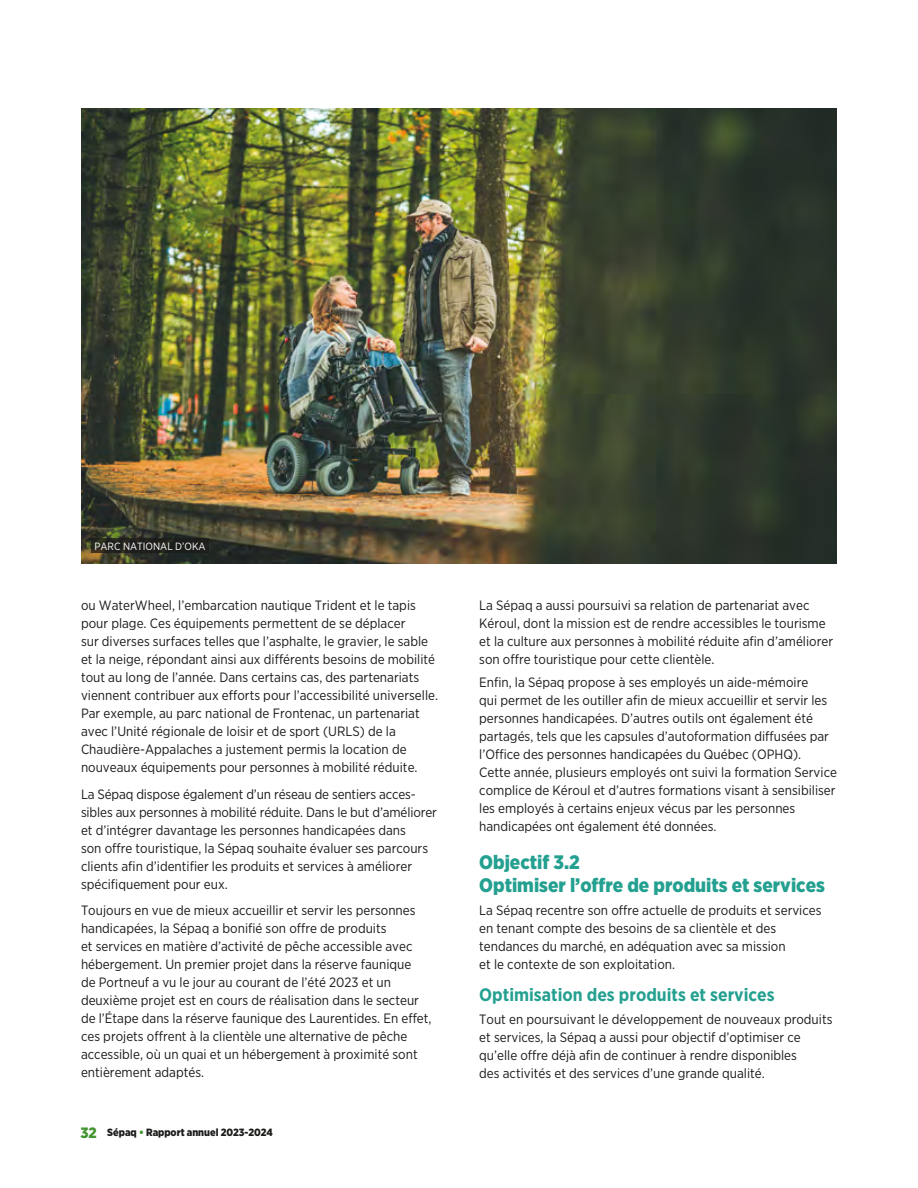
<style>
.page{position:relative;width:918px;height:1188px;background:#fff}
.page>*{position:absolute;margin:0;border:0;box-sizing:border-box;transform-origin:0 0}
.H4_Titre_4__et_Objectif_1_1__VERT{font:900 19.5px/22.5px "Gotham Narrow";color:#24a090}
.P_Titre_5{font:700 18px "Gotham Narrow";color:#24a090}
.P_Texte_courant{font:13.5px/18px "Gotham Narrow";color:#1c1b1a}
.t1{font:900 10.5px "Gotham Narrow";color:#1c1b1a}
.t2{font:10.5px "Gotham Narrow";color:#fff}
.s1{font-size:15px;color:#42952f}
.s2{color:#42952f}
</style>
<div class="page">
<img style="left:81px;top:108px;width:756px;height:455px">
<div style="left:92px;top:538px;width:117px;height:15px;background:#1c1b1a"></div>
<p class="t2" style="left:94px;top:540px;width:113px">PARC NATIONAL D’OKA</p>
<p class="P_Texte_courant" style="left:81px;top:596px;width:359px">ou WaterWheel, l’embarcation nautique Trident et le tapis pour plage. Ces équipements permettent de se déplacer<br>sur diverses surfaces telles que l’asphalte, le gravier, le sable et la neige, répondant ainsi aux différents besoins de mobilité tout au long de l’année. Dans certains cas, des partenariats viennent contribuer aux efforts pour l’accessibilité universelle.<br>Par exemple, au parc national de Frontenac, un partenariat avec l’Unité régionale de loisir et de sport (URLS) de la Chaudière-Appalaches a justement permis la location de nouveaux équipements pour personnes à mobilité réduite.</p>
<p class="P_Texte_courant" style="left:81px;top:785px;width:357px">La Sépaq dispose également d’un réseau de sentiers acces&shy;sibles aux personnes à mobilité réduite. Dans le but d’améliorer et d’intégrer davantage les personnes handicapées dans<br>son offre touristique, la Sépaq souhaite évaluer ses parcours clients afin d’identifier les produits et services à améliorer spécifiquement pour eux.</p>
<p class="P_Texte_courant" style="left:81px;top:901px;width:352px">Toujours en vue de mieux accueillir et servir les personnes handicapées, la Sépaq a bonifié son offre de produits<br>et services en matière d’activité de pêche accessible avec hébergement. Un premier projet dans la réserve faunique<br>de Portneuf a vu le jour au courant de l’été 2023 et un deuxième projet est en cours de réalisation dans le secteur de l’Étape dans la réserve faunique des Laurentides. En effet, ces projets offrent à la clientèle une alternative de pêche accessible, où un quai et un hébergement à proximité sont entièrement adaptés.</p>
<p class="t1" style="left:80px;top:1126px;width:194px"><span class="s1">32</span> Sépaq <span class="s2">•</span> Rapport annuel 2023-2024</p>
<p class="P_Texte_courant" style="left:479px;top:596px;width:355px">La Sépaq a aussi poursuivi sa relation de partenariat avec Kéroul, dont la mission est de rendre accessibles le tourisme et la culture aux personnes à mobilité réduite afin d’améliorer son offre touristique pour cette clientèle.</p>
<p class="P_Texte_courant" style="left:479px;top:673px;width:359px">Enfin, la Sépaq propose à ses employés un aide-mémoire<br>qui permet de les outiller afin de mieux accueillir et servir les personnes handicapées. D’autres outils ont également été partagés, tels que les capsules d’autoformation diffusées par l’Office des personnes handicapées du Québec (OPHQ).<br>Cette année, plusieurs employés ont suivi la formation Service complice de Kéroul et d’autres formations visant à sensibiliser les employés à certains enjeux vécus par les personnes handicapées ont également été données.</p>
<h4 class="H4_Titre_4__et_Objectif_1_1__VERT" style="left:479px;top:851px;width:347px">Objectif 3.2<br>Optimiser l’offre de produits et services</h4>
<p class="P_Texte_courant" style="left:479px;top:901px;width:344px">La Sépaq recentre son offre actuelle de produits et services en tenant compte des besoins de sa clientèle et des tendances du marché, en adéquation avec sa mission<br>et le contexte de son exploitation.</p>
<p class="P_Titre_5" style="left:479px;top:983px;width:297px">Optimisation des produits et services</p>
<p class="P_Texte_courant" style="left:479px;top:1010px;width:355px">Tout en poursuivant le développement de nouveaux produits et services, la Sépaq a aussi pour objectif d’optimiser ce qu’elle offre déjà afin de continuer à rendre disponibles<br>des activités et des services d’une grande qualité.</p>
</div>
